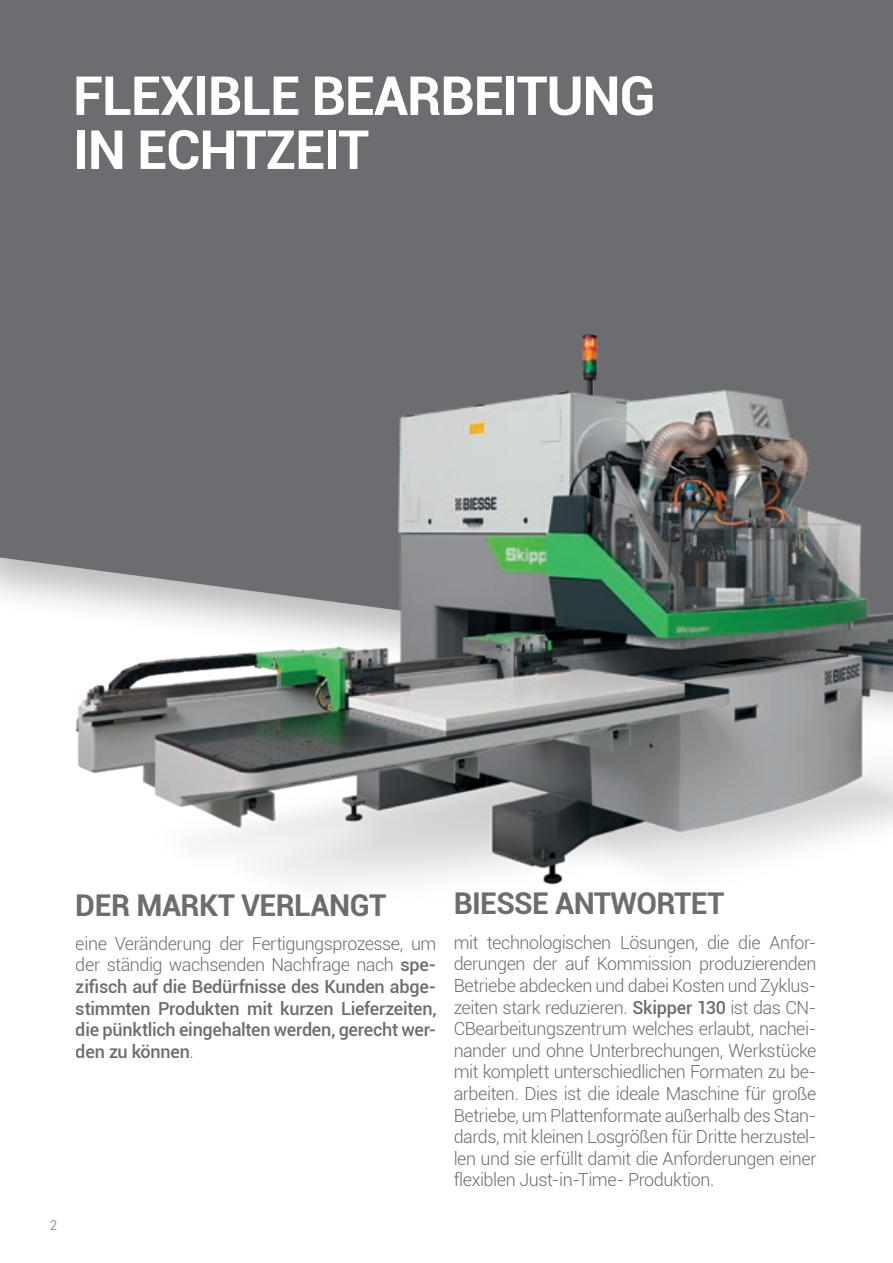
<style>
.page{position:relative;width:893px;height:1263px;background:#fff}
.page>*{position:absolute;margin:0;border:0;box-sizing:border-box;transform-origin:0 0}
.t1{font:700 54px/54px "Roboto";letter-spacing:-.02em;color:#fff}
.t2{font:700 30px "Roboto";letter-spacing:-.02em;color:#6c6d70}
.t3{font:300 18px/21.6px "Roboto";letter-spacing:-.025em;color:#6c6d70;text-align:justify}
.t4{font:500 18px/21.6px "Roboto";letter-spacing:-.015em;color:#6c6d70;text-align:justify}
.t5{font:300 13.5px "Roboto";color:#6c6d70}
.s1{font-weight:300}
.s2{font-weight:500}
</style>
<div class="page">
<div style="left:0;top:0;width:893px;height:602px;background:#6c6d70"></div>
<img style="left:52px;top:317px;width:841px;height:568px">
<p class="t1" style="left:73px;top:67px;width:584px">FLEXIBLE BEARBEITUNG<br>IN ECHTZEIT</p>
<p class="t5" style="left:50px;top:1215px;width:9px">2</p>
<h2 class="t2" style="left:76px;top:884px;width:312px">DER MARKT VERLANGT</h2>
<p class="t4" style="left:76px;top:932px;width:362px"><span class="s1">eine Veränderung der Fertigungsprozesse, um der ständig wachsenden Nachfrage nach</span> spe&shy;zifisch auf die Bedürfnisse des Kunden abge&shy;stimmten Produkten mit kurzen Lieferzeiten, die pünktlich eingehalten werden, gerecht wer&shy;den zu können<span class="s1">.</span></p>
<h2 class="t2" style="left:454px;top:883px;width:272px">BIESSE ANTWORTET</h2>
<p class="t3" style="left:454px;top:931px;width:364px">mit technologischen Lösungen, die die Anfor&shy;derungen der auf Kommission produzierenden Betriebe abdecken und dabei Kosten und Zyklus&shy;zeiten stark reduzieren. <span class="s2">Skipper 130</span> ist das CN-CBearbeitungszentrum welches erlaubt, nachei&shy;nander und ohne Unterbrechungen, Werkstücke mit komplett unterschiedlichen Formaten zu be&shy;arbeiten. Dies ist die ideale Maschine für große Betriebe, um Plattenformate außerhalb des Stan&shy;dards, mit kleinen Losgrößen für Dritte herzustel&shy;len und sie erfüllt damit die Anforderungen einer flexiblen Just-in-Time- Produktion.</p>
</div>
